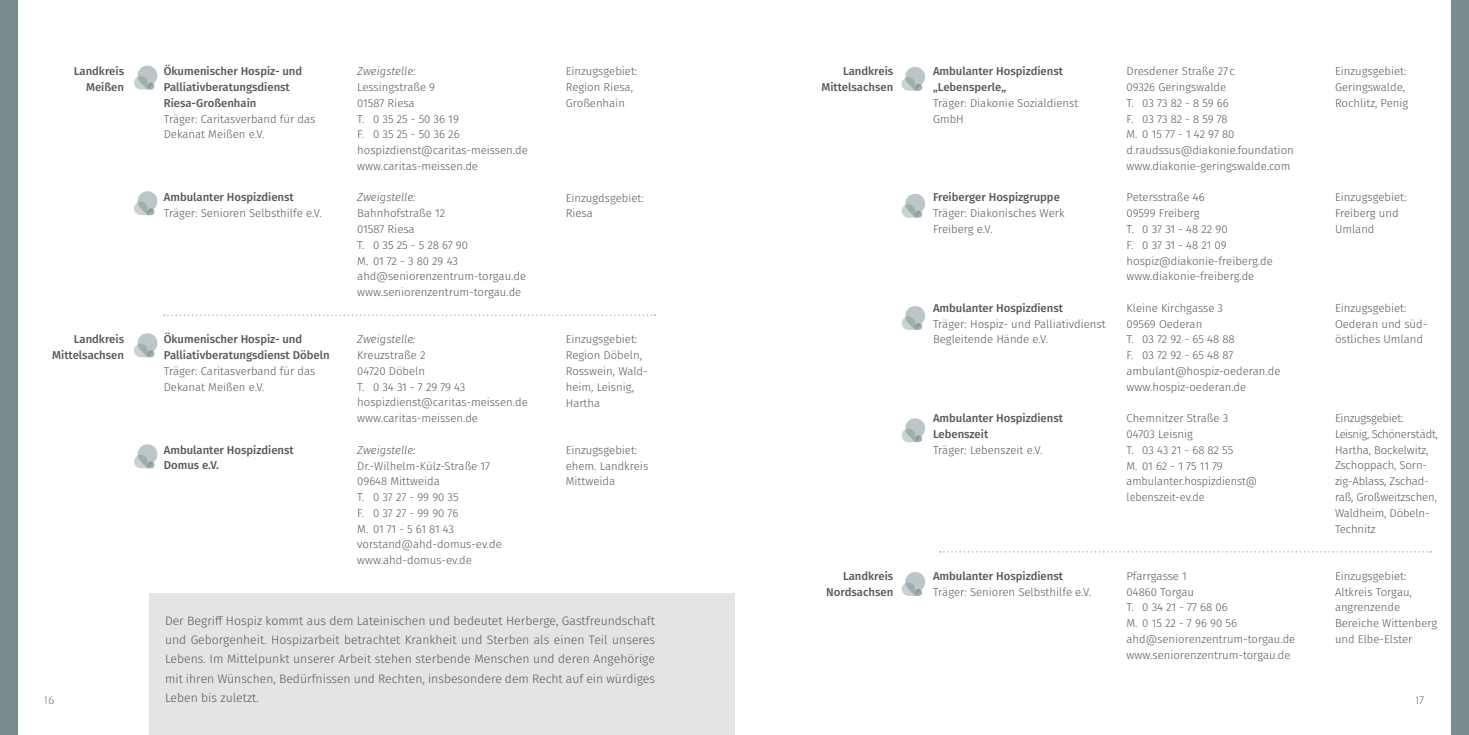
<style>
.page{position:relative;width:1469px;height:735px;background:#fff}
.page>*{position:absolute;margin:0;border:0;box-sizing:border-box;transform-origin:0 0}
.t1{font:300 12.25px/19.2px "Fira Sans";color:#58585a;text-align:justify}
.t2{font:300 11.38px/15.8px "Fira Sans";color:#58585a}
.t3{font:500 11.38px/15.8px "Fira Sans";color:#58585a}
.t4{font:italic 300 11.38px "Fira Sans";color:#58585a}
.t5{font:10.5px "Julius Sans One";color:#58585a}
</style>
<div class="page">
<div style="left:0;top:0;width:18px;height:734px;background:#7a8b8f"></div>
<div style="left:1450px;top:0;width:18px;height:734px;background:#7a8b8f"></div>
<svg style="left:901px;top:67px;width:24px;height:24px"></svg>
<svg style="left:901px;top:193px;width:24px;height:24px"></svg>
<svg style="left:901px;top:306px;width:24px;height:24px"></svg>
<svg style="left:901px;top:418px;width:24px;height:24px"></svg>
<svg style="left:901px;top:572px;width:24px;height:23px"></svg>
<svg style="left:134px;top:65px;width:24px;height:24px"></svg>
<svg style="left:134px;top:191px;width:24px;height:24px"></svg>
<svg style="left:134px;top:333px;width:24px;height:24px"></svg>
<svg style="left:134px;top:444px;width:24px;height:24px"></svg>
<svg style="left:164px;top:314px;width:491px;height:2px"></svg>
<svg style="left:939px;top:551px;width:492px;height:1px"></svg>
<div style="left:149px;top:593px;width:585px;height:141px;background:#e3e4e4"></div>
<p class="t3" style="left:164px;top:63px;width:140px">Ökumenischer Hospiz- und<br>Palliativberatungsdienst<br>Riesa-Großenhain</p>
<p class="t2" style="left:164px;top:110px;width:153px">Träger: Caritasverband für das<br>Dekanat Meißen e.V.</p>
<p class="t3" style="left:74px;top:63px;width:52px;text-align:right">Landkreis<br>Meißen</p>
<p class="t3" style="left:821px;top:63px;width:73px;text-align:right">Landkreis<br>Mittelsachsen</p>
<p class="t3" style="left:933px;top:63px;width:131px">Ambulanter Hospizdienst „Lebensperle„</p>
<p class="t2" style="left:933px;top:95px;width:147px">Träger: Diakonie Sozialdienst<br>GmbH</p>
<p class="t2" style="left:1334px;top:63px;width:75px">Einzugsgebiet:<br>Geringswalde,<br>Rochlitz, Penig</p>
<p class="t4" style="left:357px;top:63px;width:60px">Zweigstelle:</p>
<p class="t2" style="left:357px;top:79px;width:172px">Lessingstraße 9<br>01587 Riesa<br>T. 0 35 25 - 50 36 19<br>F. 0 35 25 - 50 36 26 hospizdienst@caritas-meissen.de www.caritas-meissen.de</p>
<p class="t4" style="left:357px;top:189px;width:60px">Zweigstelle:</p>
<p class="t2" style="left:357px;top:205px;width:170px">Bahnhofstraße 12<br>01587 Riesa<br>T. 0 35 25 - 5 28 67 90<br>M. 01 72 - 3 80 29 43 ahd@seniorenzentrum-torgau.de www.seniorenzentrum-torgau.de</p>
<p class="t4" style="left:357px;top:331px;width:60px">Zweigstelle:</p>
<p class="t2" style="left:357px;top:347px;width:172px">Kreuzstraße 2<br>04720 Döbeln<br>T. 0 34 31 - 7 29 79 43 hospizdienst@caritas-meissen.de www.caritas-meissen.de</p>
<p class="t4" style="left:357px;top:441px;width:60px">Zweigstelle:</p>
<p class="t2" style="left:357px;top:457px;width:146px">Dr.-Wilhelm-Külz-Straße 17<br>09648 Mittweida<br>T. 0 37 27 - 99 90 35<br>F. 0 37 27 - 99 90 76<br>M. 01 71 - 5 61 81 43 vorstand@ahd-domus-ev.de www.ahd-domus-ev.de</p>
<p class="t2" style="left:566px;top:63px;width:73px">Einzugsgebiet:<br>Region Riesa,<br>Großenhain</p>
<p class="t2" style="left:1126px;top:63px;width:169px">Dresdener Straße 27 c<br>09326 Geringswalde<br>T. 03 73 82 - 8 59 66<br>F. 03 73 82 - 8 59 78<br>M. 0 15 77 - 1 42 97 80 d.raudssus@diakonie.foundation www.diakonie-geringswalde.com</p>
<p class="t2" style="left:1126px;top:189px;width:148px">Petersstraße 46<br>09599 Freiberg<br>T. 0 37 31 - 48 22 90<br>F. 0 37 31 - 48 21 09 hospiz@diakonie-freiberg.de www.diakonie-freiberg.de</p>
<p class="t2" style="left:1126px;top:300px;width:155px">Kleine Kirchgasse 3<br>09569 Oederan<br>T. 03 72 92 - 65 48 88<br>F. 03 72 92 - 65 48 87 ambulant@hospiz-oederan.de www.hospiz-oederan.de</p>
<p class="t2" style="left:1126px;top:410px;width:132px">Chemnitzer Straße 3<br>04703 Leisnig<br>T. 03 43 21 - 68 82 55<br>M. 01 62 - 1 75 11 79 ambulanter.hospizdienst@ lebenszeit-ev.de</p>
<p class="t3" style="left:933px;top:189px;width:128px">Freiberger Hospizgruppe</p>
<p class="t2" style="left:933px;top:205px;width:133px">Träger: Diakonisches Werk<br>Freiberg e.V.</p>
<p class="t3" style="left:164px;top:189px;width:131px">Ambulanter Hospizdienst</p>
<p class="t2" style="left:164px;top:205px;width:159px">Träger: Senioren Selbsthilfe e.V.</p>
<p class="t2" style="left:1334px;top:189px;width:73px">Einzugsgebiet:<br>Freiberg und<br>Umland</p>
<p class="t2" style="left:566px;top:189px;width:80px">Einzugdsgebiet:<br>Riesa</p>
<p class="t3" style="left:933px;top:299px;width:131px">Ambulanter Hospizdienst</p>
<p class="t2" style="left:933px;top:315px;width:174px">Träger: Hospiz- und Palliativdienst<br>Begleitende Hände e.V.</p>
<p class="t2" style="left:1334px;top:299px;width:94px">Einzugsgebiet:<br>Oederan und süd&shy;östliches Umland</p>
<p class="t3" style="left:164px;top:331px;width:167px">Ökumenischer Hospiz- und<br>Palliativberatungsdienst Döbeln</p>
<p class="t2" style="left:164px;top:362px;width:153px">Träger: Caritasverband für das<br>Dekanat Meißen e.V.</p>
<p class="t3" style="left:52px;top:330px;width:73px;text-align:right">Landkreis<br>Mittelsachsen</p>
<p class="t2" style="left:566px;top:331px;width:83px">Einzugsgebiet:<br>Region Döbeln,<br>Rosswein, Wald&shy;heim, Leisnig,<br>Hartha</p>
<p class="t2" style="left:566px;top:441px;width:84px">Einzugsgebiet: ehem. Landkreis<br>Mittweida</p>
<p class="t3" style="left:933px;top:409px;width:131px">Ambulanter Hospizdienst<br>Lebenszeit</p>
<p class="t2" style="left:933px;top:441px;width:111px">Träger: Lebenszeit e.V.</p>
<p class="t2" style="left:1334px;top:410px;width:105px">Einzugsgebiet:<br>Leisnig, Schönerstädt,<br>Hartha, Bockelwitz,<br>Zschoppach, Sorn&shy;zig-Ablass, Zschad&shy;raß, Großweitzschen,<br>Waldheim, Döbeln-<br>Technitz</p>
<p class="t2" style="left:1334px;top:567px;width:104px">Einzugsgebiet:<br>Altkreis Torgau, angrenzende<br>Bereiche Wittenberg und Elbe-Elster</p>
<p class="t3" style="left:164px;top:441px;width:131px">Ambulanter Hospizdienst<br>Domus e.V.</p>
<p class="t3" style="left:826px;top:567px;width:68px;text-align:right">Landkreis<br>Nordsachsen</p>
<p class="t3" style="left:933px;top:567px;width:131px">Ambulanter Hospizdienst</p>
<p class="t2" style="left:933px;top:583px;width:159px">Träger: Senioren Selbsthilfe e.V.</p>
<p class="t2" style="left:1126px;top:567px;width:170px">Pfarrgasse 1<br>04860 Torgau<br>T. 0 34 21 - 77 68 06<br>M. 0 15 22 - 7 96 90 56 ahd@seniorenzentrum-torgau.de www.seniorenzentrum-torgau.de</p>
<p class="t1" style="left:165px;top:610px;width:491px">Der Begriff Hospiz kommt aus dem Lateinischen und bedeutet Herberge, Gastfreundschaft und Geborgenheit. Hospizarbeit betrachtet Krankheit und Sterben als einen Teil unseres Lebens. Im Mittelpunkt unserer Arbeit stehen sterbende Menschen und deren Angehörige mit ihren Wünschen, Bedürfnissen und Rechten, insbesondere dem Recht auf ein würdiges Leben bis zuletzt.</p>
<p class="t5" style="left:45px;top:694px;width:11px">16</p>
<p class="t5" style="left:1415px;top:694px;width:10px">17</p>
</div>
